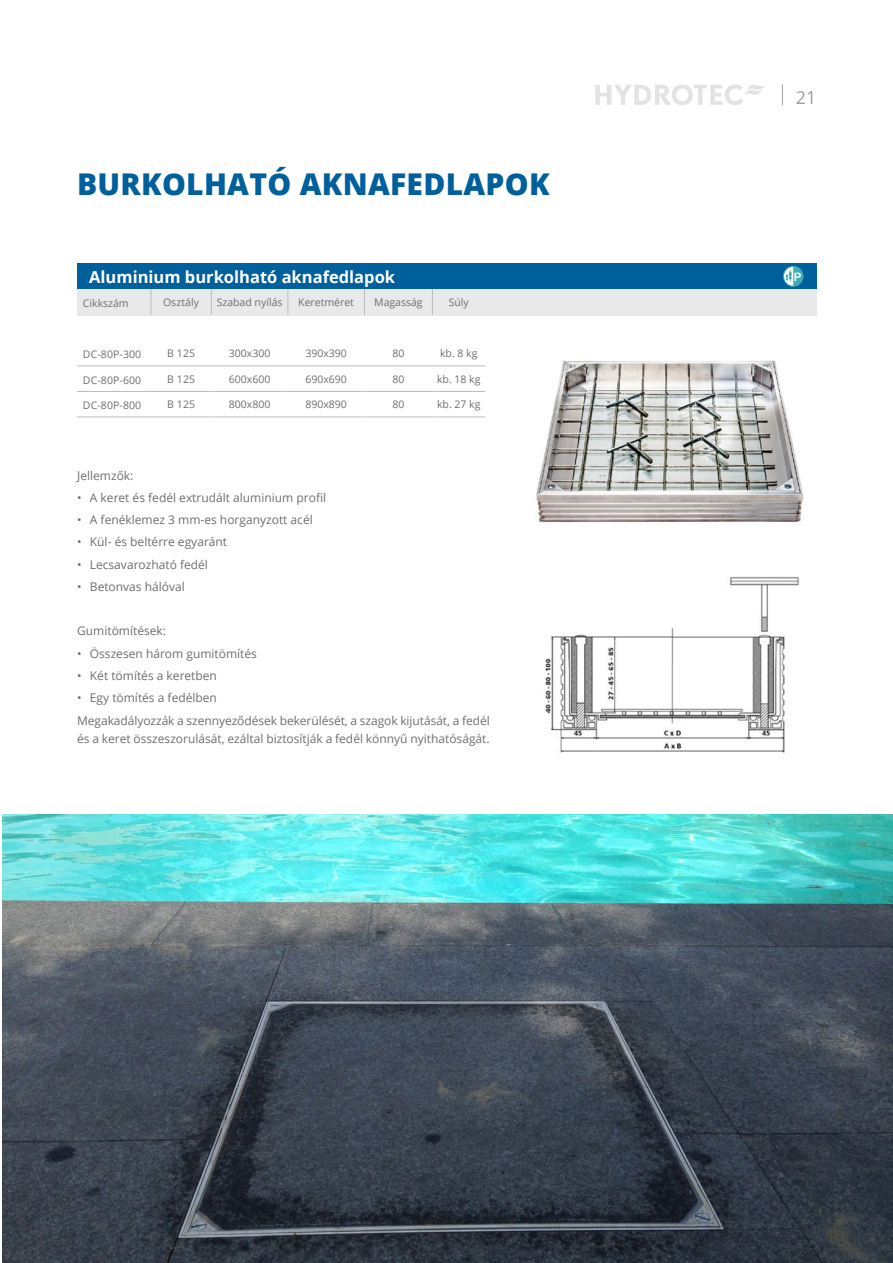
<style>
.page{position:relative;width:893px;height:1263px;background:#fff}
.page>*{position:absolute;margin:0;border:0;box-sizing:border-box;transform-origin:0 0}
.t1{font:800 30px "Open Sans";letter-spacing:.01em;color:#00609c}
.t2{font:18px "Open Sans";color:#9d9d9c}
.t3{font:700 16.5px "Open Sans";color:#fff}
.t4{font:12px/22.2px "Open Sans";color:#706f6f}
.t5{font:10.5px "Open Sans";color:#706f6f}
</style>
<div class="page">
<svg style="left:595px;top:84px;width:170px;height:21px"></svg>
<svg style="left:782px;top:84px;width:1px;height:21px"></svg>
<div style="left:77px;top:264px;width:740px;height:25px;background:#00609c"></div>
<div style="left:77px;top:289px;width:740px;height:26px;background:#e9e9e9"></div>
<hr style="left:77px;top:417px;width:74px;height:1px;background:#bcbcbc">
<hr style="left:151px;top:417px;width:60px;height:1px;background:#bcbcbc">
<hr style="left:211px;top:417px;width:77px;height:1px;background:#bcbcbc">
<hr style="left:288px;top:417px;width:76px;height:1px;background:#bcbcbc">
<hr style="left:364px;top:417px;width:68px;height:1px;background:#bcbcbc">
<hr style="left:432px;top:417px;width:53px;height:1px;background:#bcbcbc">
<svg style="left:151px;top:289px;width:1px;height:26px"></svg>
<svg style="left:211px;top:289px;width:1px;height:26px"></svg>
<svg style="left:288px;top:289px;width:1px;height:26px"></svg>
<svg style="left:364px;top:289px;width:1px;height:26px"></svg>
<svg style="left:432px;top:289px;width:1px;height:26px"></svg>
<hr style="left:77px;top:366px;width:74px;height:1px;background:#bcbcbc">
<hr style="left:151px;top:366px;width:60px;height:1px;background:#bcbcbc">
<hr style="left:211px;top:366px;width:77px;height:1px;background:#bcbcbc">
<hr style="left:288px;top:366px;width:76px;height:1px;background:#bcbcbc">
<hr style="left:364px;top:366px;width:68px;height:1px;background:#bcbcbc">
<hr style="left:432px;top:366px;width:53px;height:1px;background:#bcbcbc">
<hr style="left:77px;top:391px;width:74px;height:1px;background:#bcbcbc">
<hr style="left:151px;top:391px;width:60px;height:1px;background:#bcbcbc">
<hr style="left:211px;top:391px;width:77px;height:1px;background:#bcbcbc">
<hr style="left:288px;top:391px;width:76px;height:1px;background:#bcbcbc">
<hr style="left:364px;top:391px;width:68px;height:1px;background:#bcbcbc">
<hr style="left:432px;top:391px;width:53px;height:1px;background:#bcbcbc">
<div style="left:783px;top:266px;width:20px;height:21px;background:#3eacb6;border-radius:50%"></div>
<svg style="left:784px;top:267px;width:17px;height:19px"></svg>
<img style="left:545px;top:576px;width:254px;height:177px">
<img style="left:536px;top:360px;width:268px;height:163px">
<img style="left:2px;top:814px;width:891px;height:449px">
<h1 class="t1" style="left:77px;top:162px;width:474px">BURKOLHATÓ AKNAFEDLAPOK</h1>
<h3 class="t3" style="left:89px;top:265px;width:307px">Aluminium burkolható aknafedlapok</h3>
<p class="t5" style="left:83px;top:296px;width:47px">Cikkszám</p>
<p class="t5" style="left:163px;top:295px;width:38px">Osztály</p>
<p class="t5" style="left:217px;top:295px;width:67px">Szabad nyílás</p>
<p class="t5" style="left:298px;top:295px;width:57px">Keretméret</p>
<p class="t5" style="left:374px;top:295px;width:50px">Magasság</p>
<p class="t5" style="left:449px;top:295px;width:22px">Súly</p>
<p class="t5" style="left:83px;top:347px;width:60px">DC-80P-300</p>
<p class="t5" style="left:167px;top:346px;width:29px">B 125</p>
<p class="t5" style="left:229px;top:346px;width:43px">300x300</p>
<p class="t5" style="left:305px;top:346px;width:43px">390x390</p>
<p class="t5" style="left:392px;top:346px;width:14px">80</p>
<p class="t5" style="left:440px;top:346px;width:39px">kb. 8 kg</p>
<p class="t5" style="left:83px;top:373px;width:60px">DC-80P-600</p>
<p class="t5" style="left:167px;top:372px;width:29px">B 125</p>
<p class="t5" style="left:229px;top:372px;width:43px">600x600</p>
<p class="t5" style="left:305px;top:372px;width:43px">690x690</p>
<p class="t5" style="left:392px;top:372px;width:14px">80</p>
<p class="t5" style="left:437px;top:372px;width:45px">kb. 18 kg</p>
<p class="t5" style="left:83px;top:398px;width:60px">DC-80P-800</p>
<p class="t5" style="left:167px;top:397px;width:29px">B 125</p>
<p class="t5" style="left:229px;top:397px;width:43px">800x800</p>
<p class="t5" style="left:305px;top:397px;width:43px">890x890</p>
<p class="t5" style="left:392px;top:397px;width:14px">80</p>
<p class="t5" style="left:437px;top:397px;width:45px">kb. 27 kg</p>
<p class="t4" style="left:77px;top:464px;width:58px">Jellemzők:</p>
<p class="t4" style="left:77px;top:486px;width:251px">• A keret és fedél extrudált aluminium profil</p>
<p class="t4" style="left:77px;top:508px;width:237px">• A fenéklemez 3 mm-es horganyzott acél</p>
<p class="t4" style="left:77px;top:531px;width:152px">• Kül- és beltérre egyaránt</p>
<p class="t4" style="left:77px;top:553px;width:132px">• Lecsavarozható fedél</p>
<p class="t4" style="left:77px;top:575px;width:109px">• Betonvas hálóval</p>
<p class="t4" style="left:77px;top:620px;width:90px">Gumitömítések:</p>
<p class="t4" style="left:77px;top:642px;width:181px">• Összesen három gumitömítés</p>
<p class="t4" style="left:77px;top:664px;width:141px">• Két tömítés a keretben</p>
<p class="t4" style="left:77px;top:686px;width:414px">• Egy tömítés a fedélben<br>Megakadályozzák a szennyeződések bekerülését, a szagok kijutását, a fedél</p>
<p class="t4" style="left:77px;top:727px;width:414px">és a keret összeszorulását, ezáltal biztosítják a fedél könnyű nyithatóságát.</p>
<h2 class="t2" style="left:796px;top:86px;width:22px">21</h2>
</div>
